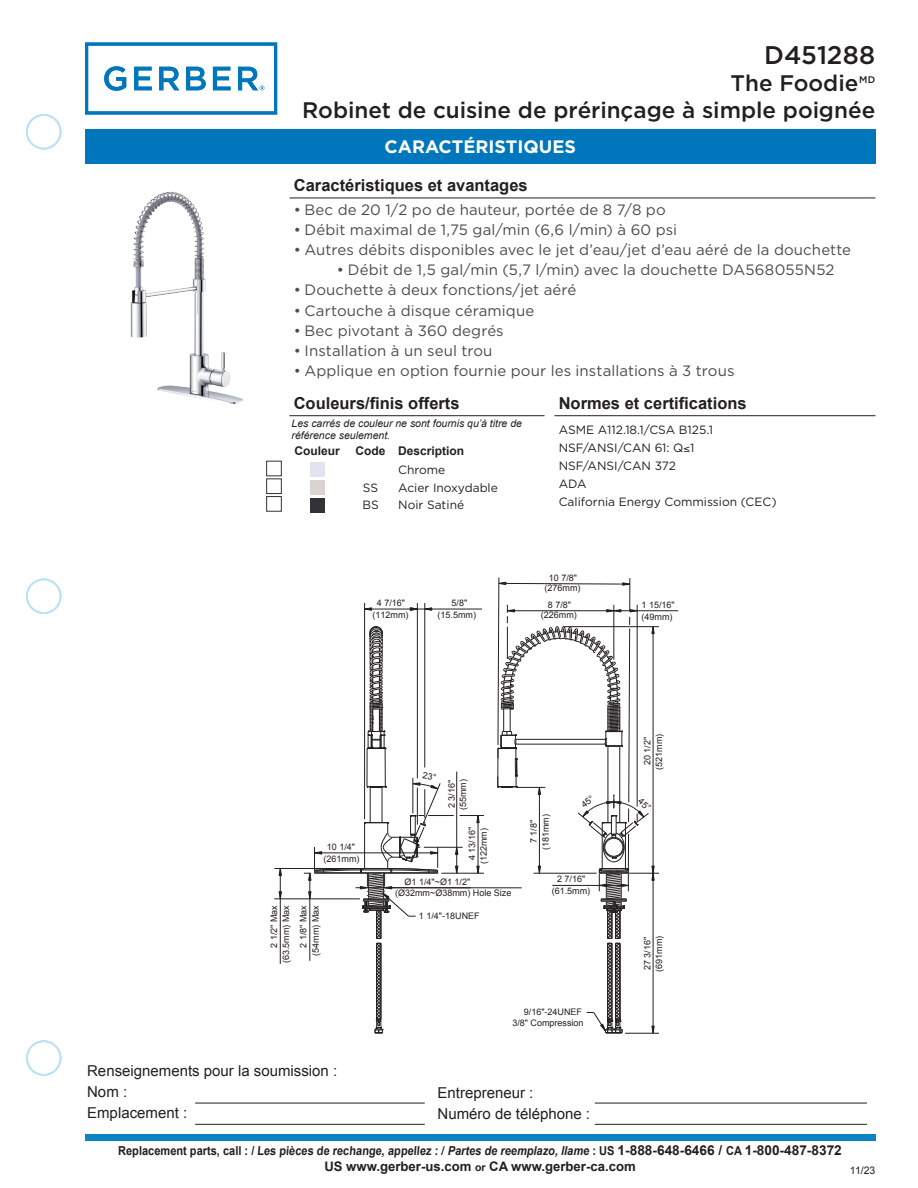
<style>
.page{position:relative;width:918px;height:1188px;background:#fff}
.page>*{position:absolute;margin:0;border:0;box-sizing:border-box;transform-origin:0 0}
.t1{font:500 25.5px "Gotham";color:#231f20}
.t2{font:500 22.5px "Gotham";color:#231f20}
.t3{font:700 18px "Gotham";color:#fff}
.t4{font:700 16.5px "Arial";color:#231f20}
.t5{font:15px "Gotham";letter-spacing:.005em;color:#4b4c4d}
.t6{font:15px/21.3px "Arial";color:#231f20}
.t7{font:700 13.2px "Arial";color:#231f20}
.t8{font:700 12.3px "Arial";color:#231f20;scale:.89 1}
.t9{font:12px/17.9px "Gotham";color:#231f20}
.t10{font:12px "Gotham";color:#231f20}
.t11{font:700 12px "Arial";color:#231f20}
.t12{font:italic 10.5px/12.6px "Arial";color:#231f20}
.t13{font:10.5px "Arial";color:#231f20}
.t14{font:500 9.6px "Gotham";color:#231f20}
.t15{font:9px/12.1px "Arial";color:#231f20;text-align:center}
.s1{font-style:italic}
.s2{font-size:13.65px}
.s3{font-size:10.5px}
</style>
<div class="page">
<div style="left:26px;top:1041px;width:35px;height:35px;border:2px solid #b9e1f7;border-radius:50%"></div>
<div style="left:26px;top:114px;width:35px;height:35px;border:2px solid #b9e1f7;border-radius:50%"></div>
<div style="left:26px;top:1040px;width:35px;height:36px;border:2px solid #b9e1f7;border-radius:50%"></div>
<div style="left:26px;top:579px;width:35px;height:35px;border:2px solid #b9e1f7;border-radius:50%"></div>
<div style="left:85px;top:1135px;width:790px;height:6px;background:#0c83c4"></div>
<svg style="left:85px;top:43px;width:192px;height:72px"></svg>
<hr style="left:195px;top:1103px;width:230px;height:1px;background:#231f20">
<hr style="left:595px;top:1103px;width:272px;height:1px;background:#231f20">
<hr style="left:195px;top:1124px;width:230px;height:1px;background:#231f20">
<hr style="left:595px;top:1124px;width:272px;height:1px;background:#231f20">
<div style="left:85px;top:130px;width:790px;height:34px;background:#0077bd"></div>
<hr style="left:290px;top:198px;width:585px;height:1px;background:#231f20">
<hr style="left:554px;top:415px;width:321px;height:1px;background:#231f20">
<hr style="left:289px;top:415px;width:56px;height:1px;background:#231f20">
<hr style="left:345px;top:415px;width:51px;height:1px;background:#231f20">
<hr style="left:396px;top:415px;width:149px;height:1px;background:#231f20">
<div style="left:266px;top:461px;width:16px;height:15px;border:1px solid #333237"></div>
<div style="left:310px;top:462px;width:15px;height:15px;background:#e1e4f0"></div>
<div style="left:266px;top:478px;width:16px;height:16px;border:1px solid #333237"></div>
<div style="left:310px;top:480px;width:15px;height:15px;background:#dad3d1"></div>
<div style="left:266px;top:496px;width:16px;height:16px;border:1px solid #333237"></div>
<div style="left:310px;top:498px;width:15px;height:14px;background:#333237"></div>
<svg style="left:424px;top:607px;width:8px;height:4px"></svg>
<svg style="left:279px;top:869px;width:3px;height:7px"></svg>
<svg style="left:279px;top:891px;width:3px;height:8px"></svg>
<svg style="left:365px;top:607px;width:7px;height:4px"></svg>
<svg style="left:410px;top:607px;width:7px;height:4px"></svg>
<hr style="left:274px;top:899px;width:86px;height:1px;background:#231f20">
<hr style="left:376px;top:887px;width:146px;height:1px;background:#231f20">
<hr style="left:274px;top:868px;width:87px;height:1px;background:#231f20">
<hr style="left:280px;top:869px;width:1px;height:95px;background:#231f20">
<hr style="left:364px;top:603px;width:1px;height:216px;background:#231f20">
<hr style="left:417px;top:603px;width:1px;height:175px;background:#231f20">
<hr style="left:425px;top:603px;width:1px;height:165px;background:#231f20">
<hr style="left:365px;top:609px;width:117px;height:1px;background:#231f20">
<hr style="left:625px;top:1033px;width:34px;height:1px;background:#231f20">
<hr style="left:629px;top:873px;width:30px;height:1px;background:#231f20">
<hr style="left:563px;top:626px;width:96px;height:1px;background:#231f20">
<hr style="left:507px;top:610px;width:171px;height:1px;background:#231f20">
<hr style="left:367px;top:749px;width:1px;height:38px;background:#231f20">
<hr style="left:385px;top:749px;width:1px;height:38px;background:#231f20">
<svg style="left:367px;top:626px;width:19px;height:124px"></svg>
<img style="left:130px;top:191px;width:113px;height:213px">
<svg style="left:498px;top:577px;width:157px;height:457px"></svg>
<svg style="left:304px;top:772px;width:180px;height:262px"></svg>
<h1 class="t1" style="left:764px;top:38px;width:113px">D451288</h1>
<h2 class="t2" style="left:731px;top:69px;width:129px">The Foodie</h2>
<p class="t14" style="left:859px;top:73px;width:18px">MD</p>
<h2 class="t2" style="left:302px;top:96px;width:575px">Robinet de cuisine de prérinçage à simple poignée</h2>
<p class="t3" style="left:385px;top:135px;width:193px">CARACTÉRISTIQUES</p>
<p class="t4" style="left:294px;top:174px;width:235px">Caractéristiques et avantages</p>
<p class="t5" style="left:294px;top:200px;width:373px">• Bec de 20 1/2 po de hauteur, portée de 8 7/8 po</p>
<p class="t5" style="left:294px;top:220px;width:385px">• Débit maximal de 1,75 gal/min (6,6 l/min) à 60 psi</p>
<p class="t5" style="left:294px;top:240px;width:559px">• Autres débits disponibles avec le jet d’eau/jet d’eau aéré de la douchette</p>
<p class="t5" style="left:337px;top:260px;width:499px">• Débit de 1,5 gal/min (5,7 l/min) avec la douchette DA568055N52</p>
<p class="t5" style="left:294px;top:281px;width:284px">• Douchette à deux fonctions/jet aéré</p>
<p class="t5" style="left:294px;top:301px;width:242px">• Cartouche à disque céramique</p>
<p class="t5" style="left:294px;top:321px;width:211px">• Bec pivotant à 360 degrés</p>
<p class="t5" style="left:294px;top:341px;width:200px">• Installation à un seul trou</p>
<p class="t5" style="left:294px;top:361px;width:442px">• Applique en option fournie pour les installations à 3 trous</p>
<p class="t4" style="left:294px;top:392px;width:167px">Couleurs/finis offerts</p>
<p class="t4" style="left:559px;top:392px;width:189px">Normes et certifications</p>
<p class="t12" style="left:292px;top:417px;width:232px">Les carrés de couleur ne sont fournis qu’à titre de référence seulement.</p>
<p class="t9" style="left:559px;top:421px;width:219px">ASME A112.18.1/CSA B125.1<br>NSF/ANSI/CAN 61: Q≤1<br>NSF/ANSI/CAN 372<br>ADA<br>California Energy Commission (CEC)</p>
<p class="t11" style="left:295px;top:443px;width:47px">Couleur</p>
<p class="t11" style="left:356px;top:443px;width:110px">Code Description</p>
<p class="t10" style="left:398px;top:463px;width:49px">Chrome</p>
<p class="t10" style="left:363px;top:481px;width:17px">SS</p>
<p class="t10" style="left:398px;top:481px;width:101px">Acier Inoxydable</p>
<p class="t10" style="left:362px;top:498px;width:18px">BS</p>
<p class="t10" style="left:398px;top:498px;width:67px">Noir Satiné</p>
<p class="t15" style="left:373px;top:597px;width:37px">4 7/16" (112mm)</p>
<p class="t15" style="left:438px;top:597px;width:40px">5/8" (15.5mm)</p>
<p class="t15" style="left:545px;top:572px;width:37px;line-height:10.6px">10 7/8" (276mm)</p>
<p class="t15" style="left:541px;top:599px;width:38px;line-height:10.6px">8 7/8" (226mm)</p>
<p class="t15" style="left:324px;top:841px;width:37px;line-height:11.7px">10 1/4" (261mm)</p>
<p class="t15" style="left:268px;top:963px;width:60px;text-align:right;rotate:-90deg">2 1/2" Max (63.5mm) Max</p>
<p class="t15" style="left:298px;top:956px;width:52px;text-align:right;rotate:-90deg">2 1/8" Max (54mm) Max</p>
<p class="t6" style="left:87px;top:1060px;width:252px">Renseignements pour la soumission :<br>Nom :</p>
<p class="t15" style="left:446px;top:810px;width:32px;line-height:11.2px;text-align:left;rotate:-90deg">2 3/16" (55mm)</p>
<p class="t15" style="left:466px;top:864px;width:39px;line-height:11.7px;rotate:-90deg">4 13/16" (122mm)</p>
<p class="t15" style="left:395px;top:876px;width:118px;line-height:11.6px;text-align:left;text-indent:9px">Ø1 1/4"~Ø1 1/2" (Ø32mm~Ø38mm) Hole Size</p>
<p class="t15" style="left:419px;top:909px;width:62px">1 1/4"-18UNEF</p>
<p class="t15" style="left:528px;top:850px;width:37px;rotate:-90deg">7 1/8" (181mm)</p>
<p class="t15" style="left:552px;top:873px;width:40px">2 7/16" (61.5mm)</p>
<p class="t15" style="left:512px;top:1007px;width:73px;line-height:10.6px;text-align:right">9/16"-24UNEF<br>3/8" Compression</p>
<p class="t6" style="left:438px;top:1082px;width:97px">Entrepreneur :</p>
<p class="t6" style="left:87px;top:1102px;width:102px">Emplacement :</p>
<p class="t6" style="left:438px;top:1103px;width:154px">Numéro de téléphone :</p>
<p class="t15" style="left:642px;top:599px;width:35px;text-align:left">1 15/16" (49mm)</p>
<p class="t15" style="left:642px;top:770px;width:38px;line-height:11.6px;rotate:-90deg">20 1/2" (521mm)</p>
<p class="t15" style="left:642px;top:972px;width:37px;line-height:11.6px;text-align:left;rotate:-90deg">27 3/16" (691mm)</p>
<p class="t8" style="left:118px;top:1143px;width:815px">Replacement parts, call : / Les pièces de rechange, appellez : / <span class="s1">Partes de reemplazo, llame</span> : US <span class="s2">1-888-648-6466 /</span> CA <span class="s2">1-800-487-8372</span></p>
<p class="t7" style="left:324px;top:1158px;width:313px">US www.gerber-us.com <span class="s3">or</span> CA www.gerber-ca.com</p>
<p class="t13" style="left:850px;top:1163px;width:27px">11/23</p>
</div>
